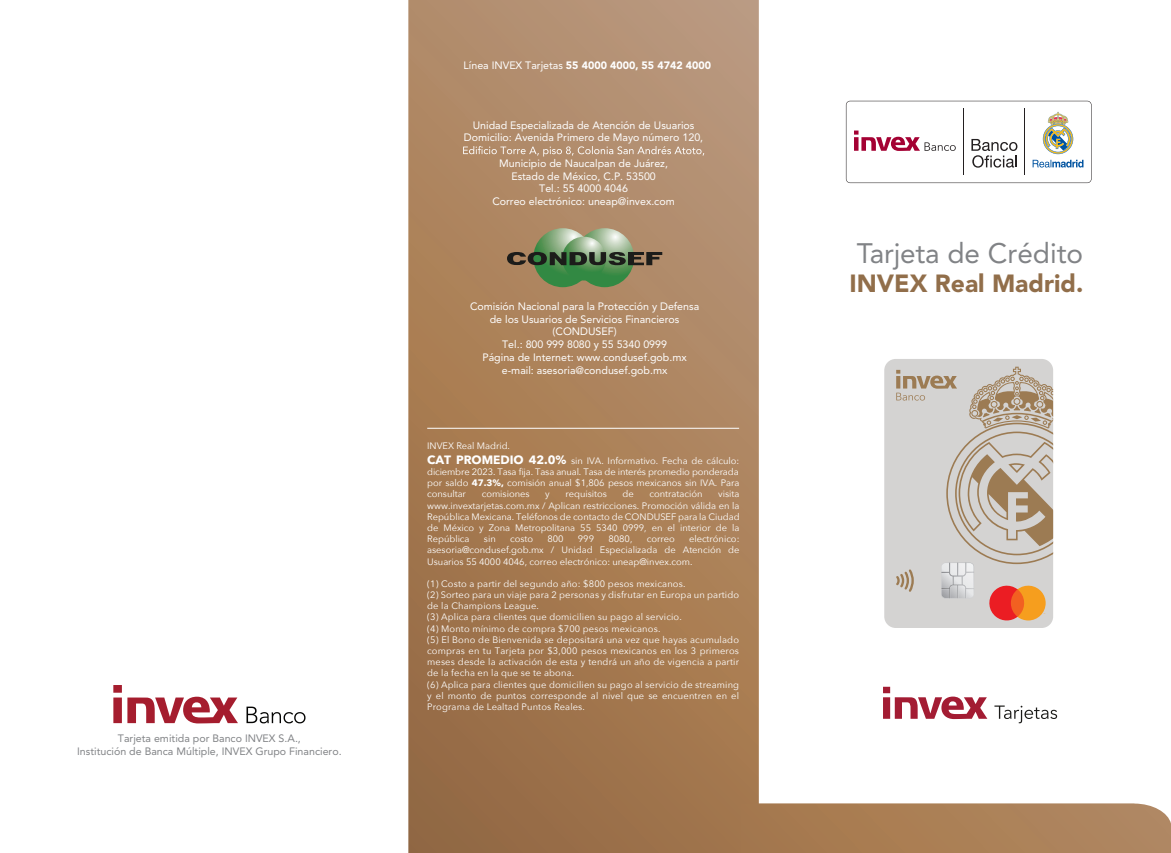
<style>
.page{position:relative;width:1171px;height:853px;background:#fff}
.page>*{position:absolute;margin:0;border:0;box-sizing:border-box;transform-origin:0 0}
.t1{font:28px "Avenir LT Std";color:#818386}
.t2{font:900 24.62px "Avenir LT Std";color:#916e4a}
.t3{font:10.62px/12.8px "Avenir LT Std";color:#fff;text-align:center}
.t4{font:10.62px/12.8px "Avenir LT Std";color:#818386;text-align:center}
.t5{font:900 10.62px "Avenir LT Std";color:#fff}
.t6{font:9.38px/11.1px "Avenir Next";letter-spacing:.015em;color:#fff;text-align:justify}
.t7{font:9.38px/14.4px "Avenir Next";letter-spacing:-.005em;color:#fff}
.s1{font-weight:400}
.s2{font-family:"Avenir Next LT Pro";font-weight:700;font-size:12px}
.s3{font-family:"Avenir Next LT Pro";font-weight:700}
</style>
<div class="page">
<svg style="left:408px;top:0;width:351px;height:853px;background:#a9805b"></svg>
<hr style="left:427px;top:428px;width:312px;height:1px;background:#fff">
<svg style="left:575px;top:228px;width:59px;height:59px"></svg>
<svg style="left:533px;top:228px;width:59px;height:59px"></svg>
<svg style="left:562px;top:237px;width:44px;height:43px"></svg>
<svg style="left:507px;top:252px;width:155px;height:13px;background:#454c38"></svg>
<svg style="left:463px;top:146px;width:241px;height:10px;background:#c0a187"></svg>
<svg style="left:246px;top:706px;width:59px;height:17px"></svg>
<svg style="left:113px;top:685px;width:125px;height:38px"></svg>
<svg style="left:883px;top:686px;width:104px;height:33px"></svg>
<svg style="left:994px;top:705px;width:63px;height:18px"></svg>
<svg style="left:846px;top:101px;width:245px;height:82px"></svg>
<div style="left:884px;top:359px;width:169px;height:269px;background:#d4d3d2;border-radius:11px"></div>
<svg style="left:896px;top:366px;width:157px;height:255px"></svg>
<svg style="left:741px;top:803px;width:430px;height:50px;background:#ab8159"></svg>
<p class="t4" style="left:77px;top:731px;width:266px">Tarjeta emitida por Banco INVEX S.A.,<br>Institución de Banca Múltiple, INVEX Grupo Financiero.</p>
<p class="t5" style="left:463px;top:59px;width:249px"><span class="s1">Línea INVEX Tarjetas</span> 55 4000 4000, 55 4742 4000</p>
<p class="t3" style="left:464px;top:118px;width:241px">Unidad Especializada de Atención de Usuarios<br>Domicilio: Avenida Primero de Mayo número 120,</p>
<p class="t3" style="left:492px;top:157px;width:184px">Municipio de Naucalpan de Juárez,<br>Estado de México, C.P. 53500<br>Tel.: 55 4000 4046<br>Correo electrónico: uneap@invex.com</p>
<p class="t3" style="left:470px;top:300px;width:231px">Comisión Nacional para la Protección y Defensa de los Usuarios de Servicios Financieros (CONDUSEF)<br>Tel.: 800 999 8080 y 55 5340 0999<br>Página de Internet: www.condusef.gob.mx e-mail: asesoria@condusef.gob.mx</p>
<p class="t7" style="left:427px;top:438px;width:313px">INVEX Real Madrid.<br><span class="s2">CAT PROMEDIO 42.0%</span> sin IVA. Informativo. Fecha de cálculo:</p>
<p class="t6" style="left:427px;top:466px;width:314px">diciembre 2023. Tasa fija. Tasa anual. Tasa de interés promedio ponderada por saldo <span class="s3">47.3%,</span> comisión anual $1,806 pesos mexicanos sin IVA. Para consultar</p>
<p class="t7" style="left:482px;top:486px;width:49px">comisiones</p>
<p class="t6" style="left:545px;top:488px;width:6px">y</p>
<p class="t7" style="left:565px;top:486px;width:43px">requisitos</p>
<p class="t6" style="left:622px;top:488px;width:13px">de</p>
<p class="t7" style="left:649px;top:486px;width:54px">contratación</p>
<p class="t6" style="left:427px;top:488px;width:314px;text-indent:291px">visita www.invextarjetas.com.mx / Aplican restricciones. Promoción válida en la República Mexicana. Teléfonos de contacto de CONDUSEF para la Ciudad de México y Zona Metropolitana 55 5340 0999, en el interior de la República</p>
<p class="t6" style="left:427px;top:533px;width:314px;text-indent:262px">electrónico: asesoria@condusef.gob.mx / Unidad Especializada de Atención de Usuarios 55 4000 4046, correo electrónico: uneap@invex.com.</p>
<p class="t6" style="left:427px;top:577px;width:313px;text-align:left">(1) Costo a partir del segundo año: $800 pesos mexicanos.<br>(2) Sorteo para un viaje para 2 personas y disfrutar en Europa un partido de la Champions League.<br>(3) Aplica para clientes que domicilien su pago al servicio.<br>(4) Monto mínimo de compra $700 pesos mexicanos.<br>(5) El Bono de Bienvenida se depositará una vez que hayas acumulado compras en tu Tarjeta por $3,000 pesos mexicanos en los 3 primeros meses desde la activación de esta y tendrá un año de vigencia a partir de la fecha en la que se te abona.<br>(6) Aplica para clientes que domicilien su pago al servicio de streaming y el monto de puntos corresponde al nivel que se encuentren en el Programa de Lealtad Puntos Reales.</p>
<p class="t6" style="left:484px;top:533px;width:13px">sin</p>
<p class="t6" style="left:510px;top:533px;width:25px">costo</p>
<p class="t6" style="left:547px;top:533px;width:18px">800</p>
<p class="t6" style="left:578px;top:533px;width:18px">999</p>
<p class="t6" style="left:608px;top:533px;width:26px">8080,</p>
<p class="t6" style="left:647px;top:533px;width:30px">correo</p>
<h1 class="t1" style="left:857px;top:236px;width:228px">Tarjeta de Crédito</h1>
<h2 class="t2" style="left:849px;top:269px;width:235px">INVEX Real Madrid.</h2>
</div>
